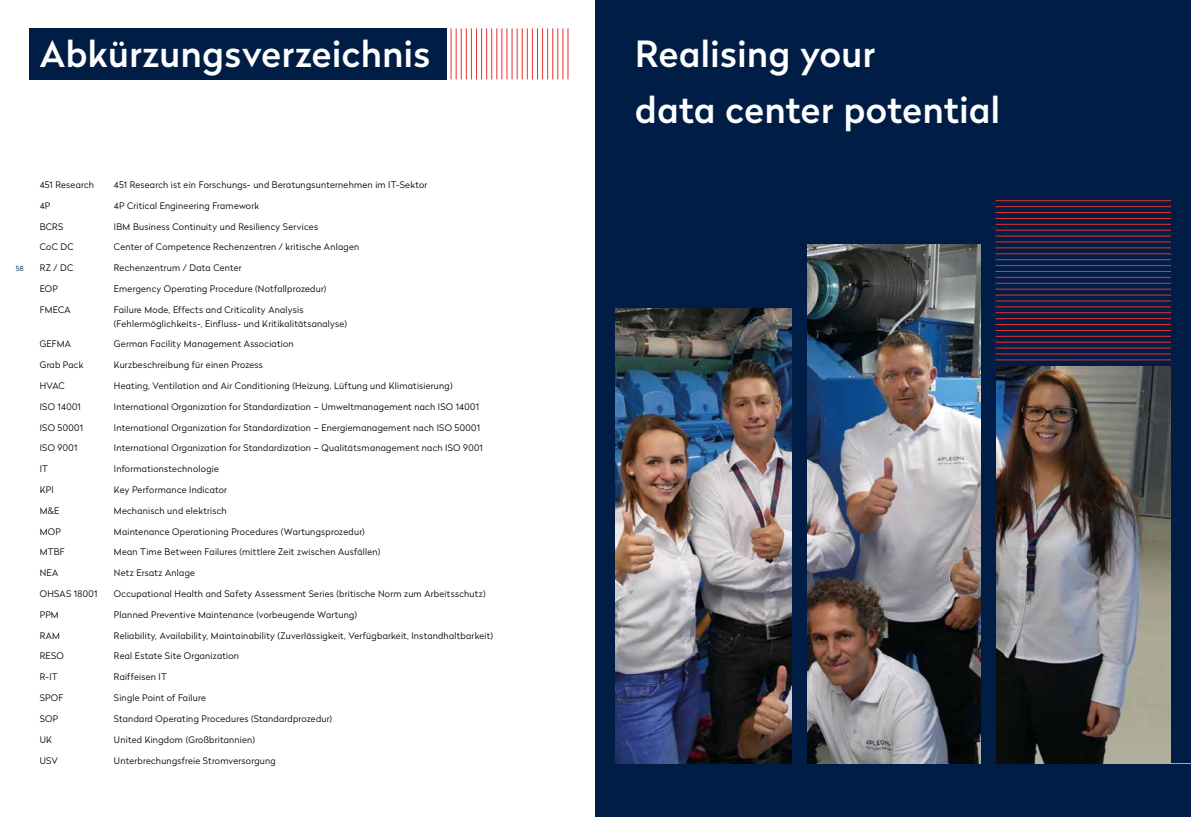
<style>
.page{position:relative;width:1191px;height:817px;background:#fff}
.page>*{position:absolute;margin:0;border:0;box-sizing:border-box;transform-origin:0 0}
.t1{font:500 36px/56px "Radikal";letter-spacing:.015em;color:#fff}
.t2{font:300 9px/13.9px "Radikal";letter-spacing:.03em;color:#000}
.t3{font:300 7px "Radikal";color:#001d46}
</style>
<div class="page">
<hr style="left:450px;top:28px;width:1px;height:51px;background:#e73230">
<hr style="left:461px;top:28px;width:1px;height:51px;background:#e73230">
<hr style="left:456px;top:28px;width:1px;height:51px;background:#e73230">
<hr style="left:491px;top:28px;width:1px;height:51px;background:#e73230">
<hr style="left:486px;top:28px;width:1px;height:51px;background:#e73230">
<hr style="left:501px;top:28px;width:1px;height:51px;background:#e73230">
<hr style="left:496px;top:28px;width:1px;height:51px;background:#e73230">
<hr style="left:471px;top:28px;width:1px;height:51px;background:#e73230">
<hr style="left:466px;top:28px;width:1px;height:51px;background:#e73230">
<hr style="left:481px;top:28px;width:1px;height:51px;background:#e73230">
<hr style="left:476px;top:28px;width:1px;height:51px;background:#e73230">
<hr style="left:511px;top:28px;width:1px;height:51px;background:#e73230">
<hr style="left:506px;top:28px;width:1px;height:51px;background:#e73230">
<hr style="left:517px;top:28px;width:1px;height:51px;background:#e73230">
<hr style="left:527px;top:28px;width:1px;height:51px;background:#e73230">
<hr style="left:522px;top:28px;width:1px;height:51px;background:#e73230">
<hr style="left:557px;top:28px;width:1px;height:51px;background:#e73230">
<hr style="left:552px;top:28px;width:1px;height:51px;background:#e73230">
<hr style="left:567px;top:28px;width:1px;height:51px;background:#e73230">
<hr style="left:562px;top:28px;width:1px;height:51px;background:#e73230">
<hr style="left:537px;top:28px;width:1px;height:51px;background:#e73230">
<hr style="left:532px;top:28px;width:1px;height:51px;background:#e73230">
<hr style="left:547px;top:28px;width:1px;height:51px;background:#e73230">
<hr style="left:542px;top:28px;width:1px;height:51px;background:#e73230">
<div style="left:29px;top:28px;width:417px;height:51px;background:#001d46"></div>
<div style="left:595px;top:0;width:596px;height:816px;background:#001d46"></div>
<img style="left:615px;top:244px;width:556px;height:519px">
<div style="left:792px;top:170px;width:14px;height:601px;background:#001d46"></div>
<div style="left:981px;top:146px;width:14px;height:625px;background:#001d46"></div>
<div style="left:615px;top:146px;width:177px;height:162px;background:#001d46"></div>
<div style="left:994px;top:148px;width:177px;height:217px;background:#001d46"></div>
<hr style="left:995px;top:200px;width:176px;height:1px;background:#e73230">
<hr style="left:995px;top:206px;width:176px;height:1px;background:#e73230">
<hr style="left:995px;top:212px;width:176px;height:1px;background:#e73230">
<hr style="left:995px;top:218px;width:176px;height:1px;background:#e73230">
<hr style="left:995px;top:224px;width:176px;height:1px;background:#e73230">
<hr style="left:995px;top:230px;width:176px;height:1px;background:#e73230">
<hr style="left:995px;top:236px;width:176px;height:1px;background:#e73230">
<hr style="left:995px;top:241px;width:176px;height:1px;background:#e73230">
<hr style="left:995px;top:247px;width:176px;height:1px;background:#e73230">
<hr style="left:995px;top:253px;width:176px;height:1px;background:#e73230">
<hr style="left:995px;top:259px;width:176px;height:1px;background:#e73230">
<hr style="left:995px;top:265px;width:176px;height:1px;background:#e73230">
<hr style="left:995px;top:271px;width:176px;height:1px;background:#e73230">
<hr style="left:995px;top:277px;width:176px;height:1px;background:#e73230">
<hr style="left:995px;top:283px;width:176px;height:1px;background:#e73230">
<hr style="left:995px;top:289px;width:176px;height:1px;background:#e73230">
<hr style="left:995px;top:294px;width:176px;height:1px;background:#e73230">
<hr style="left:995px;top:300px;width:176px;height:1px;background:#e73230">
<hr style="left:995px;top:306px;width:176px;height:1px;background:#e73230">
<hr style="left:995px;top:312px;width:176px;height:1px;background:#e73230">
<hr style="left:995px;top:318px;width:176px;height:1px;background:#e73230">
<hr style="left:995px;top:324px;width:176px;height:1px;background:#e73230">
<hr style="left:995px;top:330px;width:176px;height:1px;background:#e73230">
<hr style="left:995px;top:336px;width:176px;height:1px;background:#e73230">
<hr style="left:995px;top:342px;width:176px;height:1px;background:#e73230">
<hr style="left:995px;top:347px;width:176px;height:1px;background:#e73230">
<hr style="left:995px;top:353px;width:176px;height:1px;background:#e73230">
<hr style="left:995px;top:359px;width:176px;height:1px;background:#e73230">
<h1 class="t1" style="left:40px;top:24px;width:392px">Abkürzungsverzeichnis</h1>
<h1 class="t1" style="left:635px;top:24px;width:366px">Realising your<br>data center potential</h1>
<p class="t3" style="left:16px;top:263px;width:9px">58</p>
<p class="t2" style="left:40px;top:177px;width:56px">451 Research</p>
<p class="t2" style="left:114px;top:177px;width:315px">451 Research ist ein Forschungs- und Beratungsunternehmen im IT-Sektor</p>
<p class="t2" style="left:40px;top:198px;width:12px">4P</p>
<p class="t2" style="left:114px;top:198px;width:147px">4P Critical Engineering Framework</p>
<p class="t2" style="left:40px;top:219px;width:25px">BCRS</p>
<p class="t2" style="left:114px;top:219px;width:206px">IBM Business Continuity und Resiliency Services</p>
<p class="t2" style="left:40px;top:240px;width:35px">CoC DC</p>
<p class="t2" style="left:114px;top:240px;width:247px">Center of Competence Rechenzentren / kritische Anlagen</p>
<p class="t2" style="left:40px;top:260px;width:35px">RZ / DC</p>
<p class="t2" style="left:114px;top:260px;width:129px">Rechenzentrum / Data Center</p>
<p class="t2" style="left:40px;top:281px;width:20px">EOP</p>
<p class="t2" style="left:114px;top:281px;width:214px">Emergency Operating Procedure (Notfallprozedur)</p>
<p class="t2" style="left:40px;top:302px;width:33px">FMECA</p>
<p class="t2" style="left:114px;top:302px;width:234px">Failure Mode, Effects and Criticality Analysis (Fehlermöglichkeits-, Einfluss- und Kritikalitätsanalyse)</p>
<p class="t2" style="left:40px;top:337px;width:33px">GEFMA</p>
<p class="t2" style="left:114px;top:337px;width:181px">German Facility Management Association</p>
<p class="t2" style="left:40px;top:357px;width:45px">Grab Pack</p>
<p class="t2" style="left:114px;top:357px;width:150px">Kurzbeschreibung für einen Prozess</p>
<p class="t2" style="left:40px;top:378px;width:26px">HVAC</p>
<p class="t2" style="left:114px;top:378px;width:340px">Heating, Ventilation and Air Conditioning (Heizung, Lüftung und Klimatisierung)</p>
<p class="t2" style="left:40px;top:399px;width:43px">ISO 14001</p>
<p class="t2" style="left:114px;top:399px;width:367px">International Organization for Standardization – Umweltmanagement nach ISO 14001</p>
<p class="t2" style="left:40px;top:420px;width:45px">ISO 50001</p>
<p class="t2" style="left:114px;top:420px;width:367px">International Organization for Standardization – Energiemanagement nach ISO 50001</p>
<p class="t2" style="left:40px;top:440px;width:39px">ISO 9001</p>
<p class="t2" style="left:114px;top:440px;width:370px">International Organization for Standardization – Qualitätsmanagement nach ISO 9001</p>
<p class="t2" style="left:40px;top:461px;width:10px">IT</p>
<p class="t2" style="left:114px;top:461px;width:106px">Informationstechnologie</p>
<p class="t2" style="left:40px;top:482px;width:15px">KPI</p>
<p class="t2" style="left:114px;top:482px;width:115px">Key Performance Indicator</p>
<p class="t2" style="left:40px;top:503px;width:21px">M&amp;E</p>
<p class="t2" style="left:114px;top:503px;width:114px">Mechanisch und elektrisch</p>
<p class="t2" style="left:40px;top:524px;width:23px">MOP</p>
<p class="t2" style="left:114px;top:524px;width:252px">Maintenance Operationing Procedures (Wartungsprozedur)</p>
<p class="t2" style="left:40px;top:544px;width:26px">MTBF</p>
<p class="t2" style="left:114px;top:544px;width:268px">Mean Time Between Failures (mittlere Zeit zwischen Ausfällen)</p>
<p class="t2" style="left:40px;top:565px;width:20px">NEA</p>
<p class="t2" style="left:114px;top:565px;width:83px">Netz Ersatz Anlage</p>
<p class="t2" style="left:40px;top:586px;width:59px">OHSAS 18001</p>
<p class="t2" style="left:114px;top:586px;width:373px">Occupational Health and Safety Assessment Series (britische Norm zum Arbeitsschutz)</p>
<p class="t2" style="left:40px;top:607px;width:20px">PPM</p>
<p class="t2" style="left:114px;top:607px;width:245px">Planned Preventive Maintenance (vorbeugende Wartung)</p>
<p class="t2" style="left:40px;top:628px;width:22px">RAM</p>
<p class="t2" style="left:114px;top:628px;width:381px">Reliability, Availability, Maintainability (Zuverlässigkeit, Verfügbarkeit, Instandhaltbarkeit)</p>
<p class="t2" style="left:40px;top:648px;width:26px">RESO</p>
<p class="t2" style="left:114px;top:648px;width:127px">Real Estate Site Organization</p>
<p class="t2" style="left:40px;top:669px;width:19px">R-IT</p>
<p class="t2" style="left:114px;top:669px;width:54px">Raiffeisen IT</p>
<p class="t2" style="left:40px;top:690px;width:25px">SPOF</p>
<p class="t2" style="left:114px;top:690px;width:93px">Single Point of Failure</p>
<p class="t2" style="left:40px;top:711px;width:20px">SOP</p>
<p class="t2" style="left:114px;top:711px;width:220px">Standard Operating Procedures (Standardprozedur)</p>
<p class="t2" style="left:40px;top:732px;width:14px">UK</p>
<p class="t2" style="left:114px;top:732px;width:143px">United Kingdom (Großbritannien)</p>
<p class="t2" style="left:40px;top:752px;width:20px">USV</p>
<p class="t2" style="left:114px;top:752px;width:163px">Unterbrechungsfreie Stromversorgung</p>
</div>
